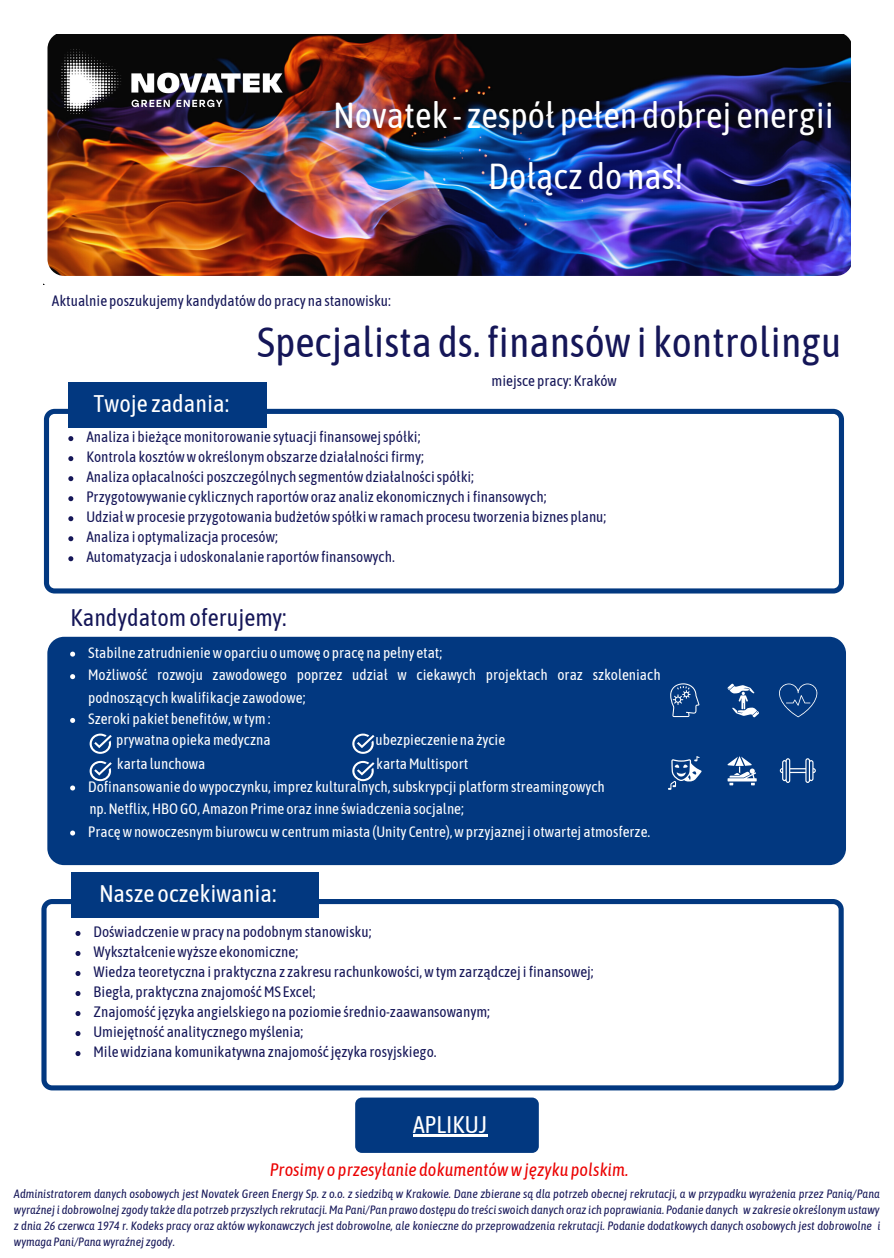
<style>
.page{position:relative;width:894px;height:1258px;background:#fff}
.page>*{position:absolute;margin:0;border:0;box-sizing:border-box;transform-origin:0 0}
.t1{font:42px "Asap Condensed";color:#151658}
.t2{font:36px "Asap Condensed";color:#fff}
.t3{font:24px "Asap Condensed";color:#fff}
.t4{font:24px "Asap Condensed";color:#151658}
.t5{font:italic 18px "Asap Condensed";color:#eb0000}
.t6{font:15px "Asap Condensed";color:#151658}
.t7{font:15px/22.5px "Asap Condensed";color:#fff}
.t8{font:italic 12px/15.9px "Asap Condensed";color:#151658;text-align:justify}
</style>
<div class="page">
<div style="left:68px;top:382px;width:198px;height:45px;background:#023880"></div>
<div style="left:47px;top:636px;width:799px;height:244px;background:#023880"></div>
<svg style="left:70px;top:651px;width:5px;height:5px"></svg>
<svg style="left:70px;top:674px;width:5px;height:5px"></svg>
<svg style="left:70px;top:718px;width:5px;height:5px"></svg>
<svg style="left:70px;top:785px;width:5px;height:5px"></svg>
<svg style="left:70px;top:830px;width:5px;height:5px"></svg>
<svg style="left:727px;top:756px;width:29px;height:29px"></svg>
<svg style="left:667px;top:756px;width:34px;height:34px"></svg>
<svg style="left:727px;top:683px;width:31px;height:34px"></svg>
<svg style="left:670px;top:683px;width:29px;height:34px"></svg>
<svg style="left:44px;top:409px;width:799px;height:184px"></svg>
<svg style="left:41px;top:899px;width:802px;height:191px"></svg>
<div style="left:70px;top:872px;width:248px;height:45px;background:#023880"></div>
<div style="left:355px;top:1097px;width:184px;height:56px;background:#023880"></div>
<img style="left:43px;top:34px;width:808px;height:251px">
<img style="left:61px;top:47px;width:223px;height:68px">
<svg style="left:90px;top:733px;width:22px;height:21px"></svg>
<svg style="left:90px;top:761px;width:22px;height:20px"></svg>
<svg style="left:352px;top:761px;width:22px;height:20px"></svg>
<svg style="left:352px;top:733px;width:22px;height:21px"></svg>
<svg style="left:778px;top:683px;width:39px;height:34px"></svg>
<svg style="left:779px;top:758px;width:36px;height:25px"></svg>
<svg style="left:68px;top:436px;width:5px;height:5px"></svg>
<svg style="left:68px;top:456px;width:5px;height:5px"></svg>
<svg style="left:68px;top:476px;width:5px;height:5px"></svg>
<svg style="left:68px;top:496px;width:5px;height:5px"></svg>
<svg style="left:68px;top:516px;width:5px;height:5px"></svg>
<svg style="left:68px;top:536px;width:5px;height:5px"></svg>
<svg style="left:68px;top:556px;width:5px;height:5px"></svg>
<svg style="left:75px;top:931px;width:5px;height:5px"></svg>
<svg style="left:75px;top:951px;width:5px;height:5px"></svg>
<svg style="left:75px;top:971px;width:5px;height:5px"></svg>
<svg style="left:75px;top:991px;width:5px;height:5px"></svg>
<svg style="left:75px;top:1011px;width:5px;height:5px"></svg>
<svg style="left:75px;top:1031px;width:5px;height:5px"></svg>
<svg style="left:75px;top:1051px;width:5px;height:5px"></svg>
<hr style="left:412px;top:1135px;width:75px;height:2px;background:#fff">
<p class="t2" style="left:333px;top:95px;width:501px">Novatek - zespół pełen dobrej energii</p>
<p class="t6" style="left:52px;top:292px;width:340px">Aktualnie poszukujemy kandydatówdo pracy na stanowisku:</p>
<p class="t2" style="left:488px;top:156px;width:196px">Dołącz do nas!</p>
<p class="t3" style="left:94px;top:390px;width:137px">Twoje zadania:</p>
<p class="t1" style="left:256px;top:318px;width:586px">Specjalista ds.finansówi kontrolingu</p>
<p class="t6" style="left:491px;top:372px;width:127px">miejsce pracy: Kraków</p>
<p class="t6" style="left:86px;top:428px;width:335px">Analiza i bieżącemonitorowanie sytuacjifinansowejspółki;</p>
<p class="t6" style="left:86px;top:448px;width:339px">Kontrola kosztówwokreślonymobszarze działalnościfirmy;</p>
<p class="t6" style="left:86px;top:468px;width:389px">Analiza opłacalności poszczególnych segmentówdziałalnościspółki;</p>
<p class="t6" style="left:86px;top:488px;width:461px">Przygotowywanie cyklicznych raportóworaz analiz ekonomicznych ifinansowych;</p>
<p class="t6" style="left:86px;top:508px;width:521px">Udziałwprocesie przygotowania budżetówspółkiwramach procesu tworzenia biznes planu;</p>
<p class="t6" style="left:86px;top:528px;width:193px">Analiza i optymalizacja procesów;</p>
<p class="t6" style="left:86px;top:548px;width:310px">Automatyzacja i udoskonalanie raportówfinansowych.</p>
<p class="t4" style="left:70px;top:604px;width:218px">Kandydatomoferujemy:</p>
<p class="t7" style="left:88px;top:641px;width:355px">Stabilne zatrudnieniewoparciu o umowę o pracę na pełny etat;</p>
<p class="t7" style="left:88px;top:664px;width:574px">Możliwość rozwoju zawodowego poprzez udział w ciekawych projektach oraz szkoleniach podnoszących kwalifikacje zawodowe;</p>
<p class="t7" style="left:88px;top:707px;width:184px">Szeroki pakiet benefitów,wtym:</p>
<p class="t7" style="left:116px;top:729px;width:156px">prywatna opiekamedyczna</p>
<p class="t7" style="left:375px;top:729px;width:131px">ubezpieczenie na życie</p>
<p class="t7" style="left:117px;top:752px;width:90px">karta lunchowa</p>
<p class="t7" style="left:376px;top:752px;width:93px">kartaMultisport</p>
<p class="t7" style="left:89px;top:797px;width:376px">np.Netflix,HBOGO, Amazon Prime oraz inne świadczenia socjalne;</p>
<p class="t7" style="left:88px;top:775px;width:518px">Dofinansowanie dowypoczynku, imprez kulturalnych,subskrypcji platformstreamingowych</p>
<p class="t7" style="left:88px;top:820px;width:563px">Pracęwnowoczesnymbiurowcuwcentrummiasta (Unity Centre),wprzyjaznej i otwartej atmosferze.</p>
<p class="t3" style="left:99px;top:879px;width:179px">Nasze oczekiwania:</p>
<p class="t6" style="left:93px;top:923px;width:279px">Doświadczeniewpracy na podobnymstanowisku;</p>
<p class="t6" style="left:93px;top:943px;width:206px">Wykształceniewyższe ekonomiczne;</p>
<p class="t6" style="left:93px;top:963px;width:501px">Wiedza teoretyczna i praktyczna z zakresu rachunkowości,wtymzarządczej ifinansowej;</p>
<p class="t6" style="left:93px;top:983px;width:224px">Biegła, praktyczna znajomość MS Excel;</p>
<p class="t6" style="left:93px;top:1003px;width:398px">Znajomość języka angielskiego na poziomie średnio-zaawansowanym;</p>
<p class="t6" style="left:93px;top:1023px;width:211px">Umiejętność analitycznegomyślenia;</p>
<p class="t6" style="left:93px;top:1043px;width:344px">Milewidziana komunikatywna znajomość języka rosyjskiego.</p>
<p class="t3" style="left:412px;top:1110px;width:76px">APLIKUJ</p>
<p class="t5" style="left:270px;top:1159px;width:360px">Prosimy o przesyłanie dokumentówwjęzyku polskim.</p>
<p class="t8" style="left:14px;top:1185px;width:867px">Administratorem danych osobowych jest Novatek Green Energy Sp. z o.o. z siedzibą w Krakowie. Dane zbierane są dla potrzeb obecnej rekrutacji, a w przypadku wyrażenia przez Panią/Pana wyraźnej i dobrowolnej zgodytakże dla potrzeb przyszłych rekrutacji.Ma Pani/Pan prawo dostępu do treściswoich danych oraz ich poprawiania. Podanie danych w zakresie określonym ustawy z dnia 26 czerwca 1974 r. Kodeks pracy oraz aktów wykonawczych jest dobrowolne, ale konieczne do przeprowadzenia rekrutacji. Podanie dodatkowych danych osobowych jest dobrowolne i wymaga Pani/Panawyraźnej zgody.</p>
</div>
